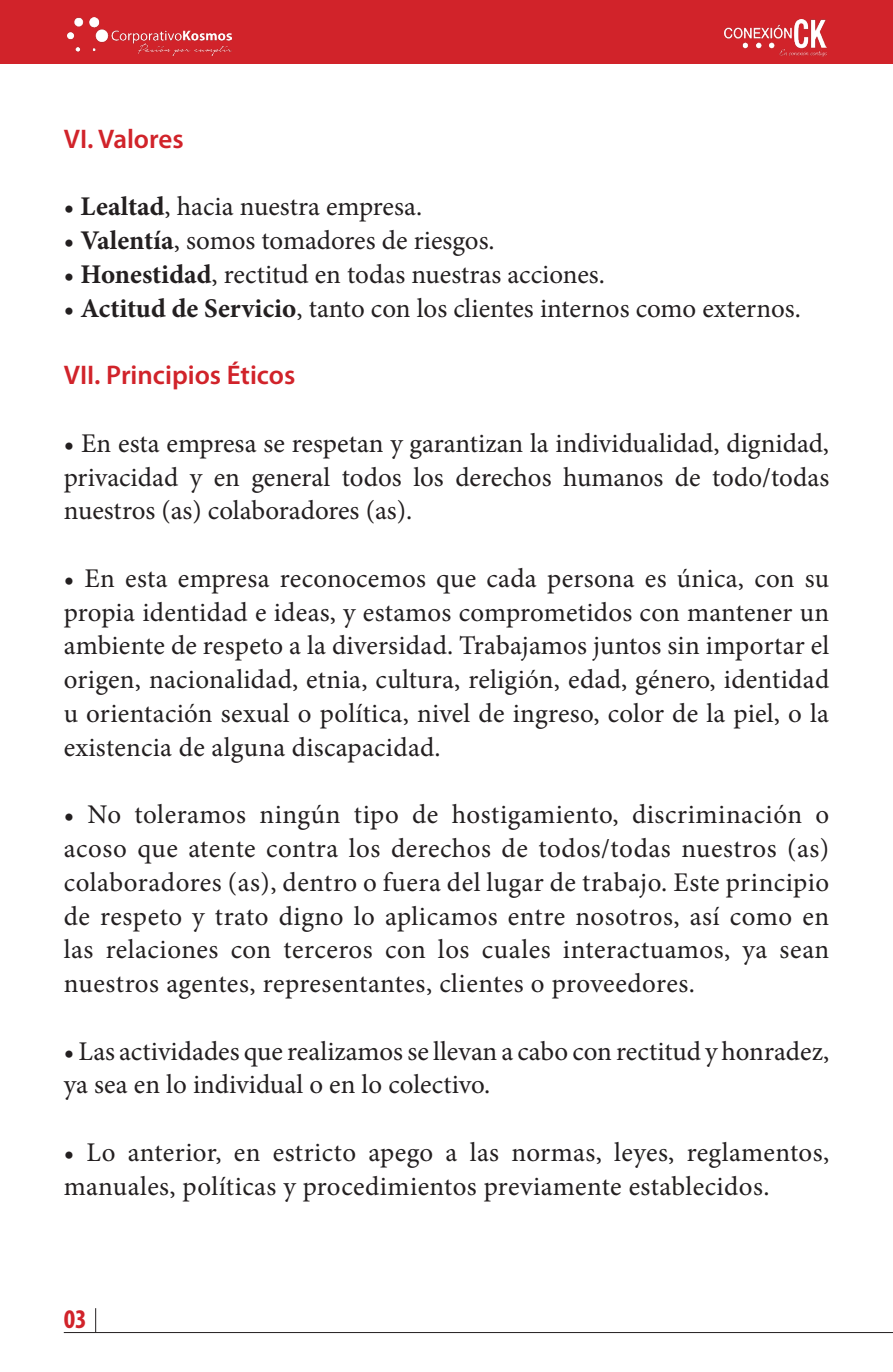
<style>
.page{position:relative;width:893px;height:1372px;background:#fff}
.page>*{position:absolute;margin:0;border:0;box-sizing:border-box;transform-origin:0 0}
.t1{font:27px/33.8px "Minion Pro";letter-spacing:.005em;color:#231f20;text-align:justify}
.t2{font:600 27px "Myriad Pro";color:#d1232a}
.t3{font:700 condensed 27px "Myriad Pro";color:#d1232a}
.s1{font-weight:700}
</style>
<div class="page">
<hr style="left:64px;top:1331px;width:829px;height:1px;background:#231f20">
<svg style="left:95px;top:1308px;width:1px;height:24px"></svg>
<div style="left:0;top:0;width:893px;height:64px;background:#d1232a"></div>
<img style="left:68px;top:18px;width:164px;height:38px">
<img style="left:724px;top:19px;width:102px;height:37px">
<p class="t2" style="left:64px;top:122px;width:121px">VI. Valores</p>
<p class="t1" style="left:64px;top:190px;width:360px">• <span class="s1">Lealtad</span>, hacia nuestra empresa.</p>
<p class="t1" style="left:64px;top:224px;width:432px">• <span class="s1">Valentía</span>, somos tomadores de riesgos.</p>
<p class="t1" style="left:64px;top:257px;width:543px">• <span class="s1">Honestidad</span>, rectitud en todas nuestras acciones.</p>
<p class="t1" style="left:64px;top:291px;width:739px">• <span class="s1">Actitud de Servicio</span>, tanto con los clientes internos como externos.</p>
<p class="t2" style="left:64px;top:358px;width:233px">VII. Principios Éticos</p>
<p class="t1" style="left:64px;top:426px;width:767px">• En esta empresa se respetan y garantizan la individualidad, dignidad, privacidad y en general todos los derechos humanos de todo/todas nuestros (as) colaboradores (as).</p>
<p class="t1" style="left:64px;top:561px;width:767px">• En esta empresa reconocemos que cada persona es única, con su propia identidad e ideas, y estamos comprometidos con mantener un ambiente de respeto a la diversidad. Trabajamos juntos sin importar el origen, nacionalidad, etnia, cultura, religión, edad, género, identidad u orientación sexual o política, nivel de ingreso, color de la piel, o la existencia de alguna discapacidad.</p>
<p class="t1" style="left:64px;top:797px;width:767px">• No toleramos ningún tipo de hostigamiento, discriminación o acoso que atente contra los derechos de todos/todas nuestros (as) colaboradores (as), dentro o fuera del lugar de trabajo. Este principio de respeto y trato digno lo aplicamos entre nosotros, así como en las relaciones con terceros con los cuales interactuamos, ya sean nuestros agentes, representantes, clientes o proveedores.</p>
<p class="t1" style="left:64px;top:1034px;width:767px">• Las actividades que realizamos se llevan a cabo con rectitud y honradez, ya sea en lo individual o en lo colectivo.</p>
<p class="t1" style="left:64px;top:1135px;width:767px">• Lo anterior, en estricto apego a las normas, leyes, reglamentos, manuales, políticas y procedimientos previamente establecidos.</p>
<p class="t3" style="left:64px;top:1302px;width:25px">03</p>
</div>
